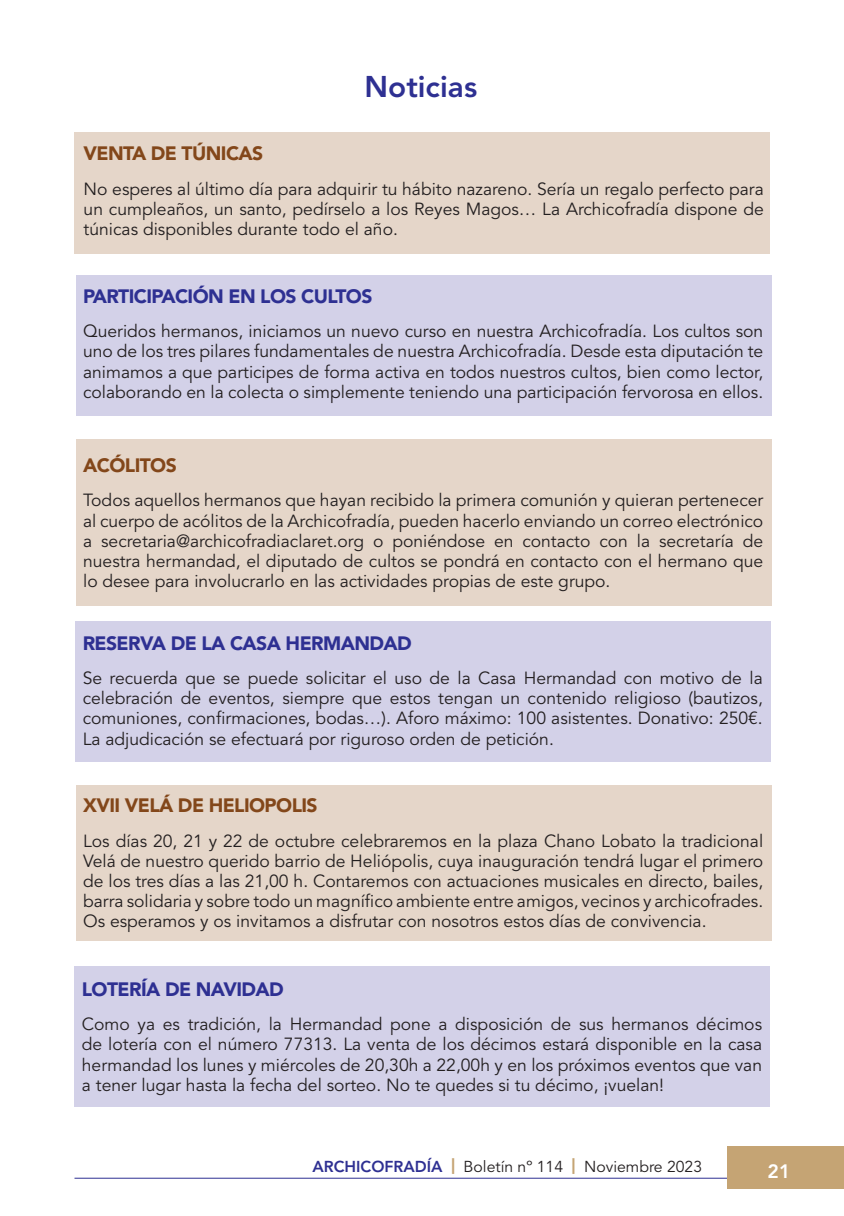
<style>
.page{position:relative;width:844px;height:1216px;background:#fff}
.page>*{position:absolute;margin:0;border:0;box-sizing:border-box;transform-origin:0 0}
.t1{font:800 29.75px "Avenir LT Std";color:#2e3092}
.t2{font:900 19.25px "Avenir LT Std";letter-spacing:-.03em;color:#2e3092}
.t3{font:900 19.25px "Avenir LT Std";letter-spacing:-.03em;color:#83471a}
.t4{font:800 19.25px "Avenir LT Std";color:#fff}
.t5{font:17.5px/20.1px "Avenir LT Std";color:#231f20;text-align:justify}
.t6{font:15.75px "Avenir LT Std";color:#231f20}
.s1{font-weight:800;color:#2e3092}
.s2{font-weight:900;color:#c5a474}
</style>
<div class="page">
<hr style="left:74px;top:1177px;width:659px;height:1px;background:#2e3092">
<div style="left:726px;top:1146px;width:117px;height:42px;background:#c5a474"></div>
<div style="left:74px;top:132px;width:696px;height:122px;background:#e5d6c9"></div>
<div style="left:76px;top:275px;width:695px;height:140px;background:#d3d1e8"></div>
<div style="left:76px;top:438px;width:695px;height:167px;background:#e5d6c9"></div>
<div style="left:75px;top:621px;width:696px;height:141px;background:#d3d1e8"></div>
<div style="left:76px;top:785px;width:695px;height:155px;background:#e5d6c9"></div>
<div style="left:74px;top:965px;width:696px;height:141px;background:#d3d1e8"></div>
<h1 class="t1" style="left:364px;top:69px;width:114px">Noticias</h1>
<p class="t3" style="left:84px;top:142px;width:181px">VENTA DE TÚNICAS</p>
<p class="t5" style="left:84px;top:179px;width:681px">No esperes al último día para adquirir tu hábito nazareno. Sería un regalo perfecto para un cumpleaños, un santo, pedírselo a los Reyes Magos… La Archicofradía dispone de túnicas disponibles durante todo el año.</p>
<p class="t2" style="left:83px;top:284px;width:291px">PARTICIPACIÓN EN LOS CULTOS</p>
<p class="t5" style="left:83px;top:322px;width:681px">Queridos hermanos, iniciamos un nuevo curso en nuestra Archicofradía. Los cultos son uno de los tres pilares fundamentales de nuestra Archicofradía. Desde esta diputación te animamos a que participes de forma activa en todos nuestros cultos, bien como lector, colaborando en la colecta o simplemente teniendo una participación fervorosa en ellos.</p>
<p class="t3" style="left:83px;top:453px;width:95px">ACÓLITOS</p>
<p class="t5" style="left:83px;top:491px;width:681px">Todos aquellos hermanos que hayan recibido la primera comunión y quieran pertenecer al cuerpo de acólitos de la Archicofradía, pueden hacerlo enviando un correo electrónico a secretaria@archicofradiaclaret.org o poniéndose en contacto con la secretaría de nuestra hermandad, el diputado de cultos se pondrá en contacto con el hermano que lo desee para involucrarlo en las actividades propias de este grupo.</p>
<p class="t2" style="left:83px;top:631px;width:330px">RESERVA DE LA CASA HERMANDAD</p>
<p class="t5" style="left:83px;top:668px;width:681px">Se recuerda que se puede solicitar el uso de la Casa Hermandad con motivo de la celebración de eventos, siempre que estos tengan un contenido religioso (bautizos, comuniones, confirmaciones, bodas…). Aforo máximo: 100 asistentes. Donativo: 250€.<br>La adjudicación se efectuará por riguroso orden de petición.</p>
<p class="t3" style="left:83px;top:793px;width:236px">XVII VELÁ DE HELIOPOLIS</p>
<p class="t5" style="left:83px;top:831px;width:681px">Los días 20, 21 y 22 de octubre celebraremos en la plaza Chano Lobato la tradicional Velá de nuestro querido barrio de Heliópolis, cuya inauguración tendrá lugar el primero de los tres días a las 21,00 h. Contaremos con actuaciones musicales en directo, bailes, barra solidaria y sobre todo un magnífico ambiente entre amigos, vecinos y archicofrades.<br>Os esperamos y os invitamos a disfrutar con nosotros estos días de convivencia.</p>
<p class="t2" style="left:82px;top:977px;width:203px">LOTERÍA DE NAVIDAD</p>
<p class="t5" style="left:82px;top:1014px;width:681px">Como ya es tradición, la Hermandad pone a disposición de sus hermanos décimos de lotería con el número 77313. La venta de los décimos estará disponible en la casa hermandad los lunes y miércoles de 20,30h a 22,00h y en los próximos eventos que van a tener lugar hasta la fecha del sorteo. No te quedes si tu décimo, ¡vuelan!</p>
<p class="t6" style="left:312px;top:1157px;width:391px"><span class="s1">ARCHICOFRADÍA</span> <span class="s2">|</span> Boletín nº 114 <span class="s2">|</span> Noviembre 2023</p>
<p class="t4" style="left:767px;top:1159px;width:24px">21</p>
</div>
